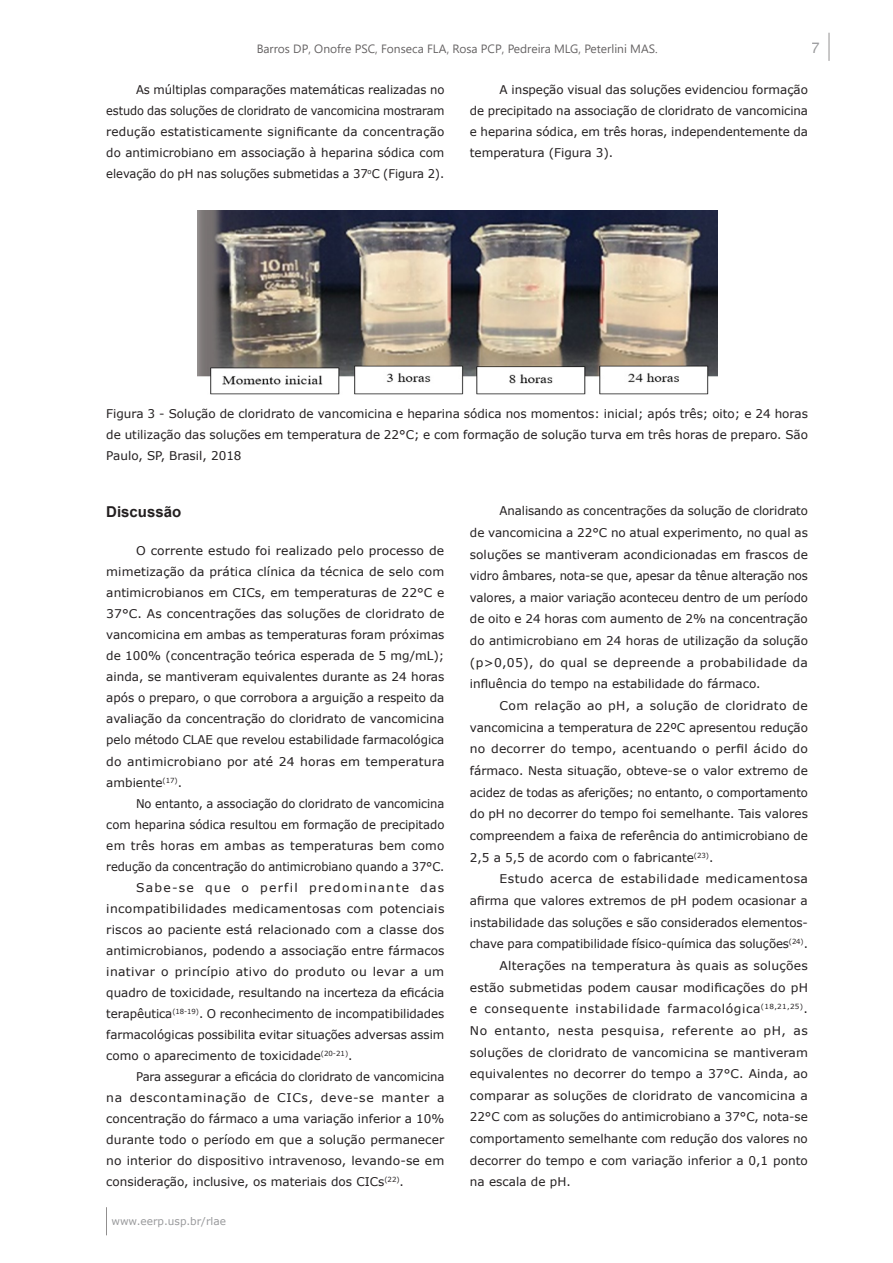
<style>
.page{position:relative;width:893px;height:1263px;background:#fff}
.page>*{position:absolute;margin:0;border:0;box-sizing:border-box;transform-origin:0 0}
.SUB1{font:700 15px "Arial";color:#231f20}
.t1{font:13.5px "Geneva";color:#6c6d70}
.Texto{font:12px/21px "Verdana";color:#231f20;text-align:justify}
.Título_de_figura{font:12px/21px "Verdana";color:#231f20;text-align:justify}
.Texto-2{font:12px/21px "Verdana";color:#231f20;text-align:justify;scale:.96 1}
.t2{font:12px "Segoe UI";color:#231f20}
.t3{font:10.5px "Verdana";color:#6c6d70}
</style>
<div class="page">
<svg style="left:106px;top:1207px;width:1px;height:28px"></svg>
<svg style="left:829px;top:33px;width:1px;height:28px"></svg>
<img style="left:197px;top:211px;width:520px;height:183px">
<p class="t2" style="left:257px;top:38px;width:403px">Barros DP, Onofre PSC, Fonseca FLA, Rosa PCP, Pedreira MLG, Peterlini MAS.</p>
<p class="t1" style="left:812px;top:40px;width:11px">7</p>
<p class="Texto" style="left:106px;top:79px;width:340px;text-indent:30px">As múltiplas comparações matemáticas realizadas no estudo das soluções de cloridrato de vancomicina mostraram redução estatisticamente significante da concentração do antimicrobiano em associação à heparina sódica com elevação do pH nas soluções submetidas a 37<sup>o</sup>C (Figura 2).</p>
<p class="Texto" style="left:470px;top:79px;width:340px;text-indent:30px">A inspeção visual das soluções evidenciou formação de precipitado na associação de cloridrato de vancomicina e heparina sódica, em três horas, independentemente da temperatura (Figura 3).</p>
<p class="Título_de_figura" style="left:106px;top:403px;width:703px">Figura 3 - Solução de cloridrato de vancomicina e heparina sódica nos momentos: inicial; após três; oito; e 24 horas de utilização das soluções em temperatura de 22°C; e com formação de solução turva em três horas de preparo. São Paulo, SP, Brasil, 2018</p>
<p class="SUB1" style="left:106px;top:501px;width:77px">Discussão</p>
<p class="Texto" style="left:106px;top:540px;width:340px;text-indent:30px">O corrente estudo foi realizado pelo processo de mimetização da prática clínica da técnica de selo com antimicrobianos em CICs, em temperaturas de 22°C e 37°C. As concentrações das soluções de cloridrato de vancomicina em ambas as temperaturas foram próximas de 100% (concentração teórica esperada de 5 mg/mL); ainda, se mantiveram equivalentes durante as 24 horas após o preparo, o que corrobora a arguição a respeito da avaliação da concentração do cloridrato de vancomicina pelo método CLAE que revelou estabilidade farmacológica do antimicrobiano por até 24 horas em temperatura ambiente<sup>(17)</sup>.</p>
<p class="Texto-2" style="left:106px;top:793px;width:354px;text-indent:30px">No entanto, a associação do cloridrato de vancomicina com heparina sódica resultou em formação de precipitado em três horas em ambas as temperaturas bem como redução da concentração do antimicrobiano quando a 37°C.</p>
<p class="Texto" style="left:106px;top:877px;width:340px;text-indent:30px">Sabe-se que o perfil predominante das incompatibilidades medicamentosas com potenciais riscos ao paciente está relacionado com a classe dos antimicrobianos, podendo a associação entre fármacos inativar o princípio ativo do produto ou levar a um quadro de toxicidade, resultando na incerteza da eficácia terapêutica<sup>(18-19)</sup>. O reconhecimento de incompatibilidades farmacológicas possibilita evitar situações adversas assim como o aparecimento de toxicidade<sup>(20-21)</sup>.</p>
<p class="Texto" style="left:106px;top:1066px;width:340px;text-indent:30px">Para assegurar a eficácia do cloridrato de vancomicina na descontaminação de CICs, deve-se manter a concentração do fármaco a uma variação inferior a 10% durante todo o período em que a solução permanecer no interior do dispositivo intravenoso, levando-se em consideração, inclusive, os materiais dos CICs<sup>(22)</sup>.</p>
<p class="t3" style="left:111px;top:1214px;width:116px">www.eerp.usp.br/rlae</p>
<p class="Texto" style="left:470px;top:500px;width:340px;line-height:21.6px;text-indent:30px">Analisando as concentrações da solução de cloridrato de vancomicina a 22°C no atual experimento, no qual as soluções se mantiveram acondicionadas em frascos de vidro âmbares, nota-se que, apesar da tênue alteração nos valores, a maior variação aconteceu dentro de um período de oito e 24 horas com aumento de 2% na concentração do antimicrobiano em 24 horas de utilização da solução (p&gt;0,05), do qual se depreende a probabilidade da influência do tempo na estabilidade do fármaco.</p>
<p class="Texto" style="left:470px;top:695px;width:340px;line-height:21.6px;text-indent:30px">Com relação ao pH, a solução de cloridrato de vancomicina a temperatura de 22ºC apresentou redução no decorrer do tempo, acentuando o perfil ácido do fármaco. Nesta situação, obteve-se o valor extremo de acidez de todas as aferições; no entanto, o comportamento do pH no decorrer do tempo foi semelhante. Tais valores compreendem a faixa de referência do antimicrobiano de 2,5 a 5,5 de acordo com o fabricante<sup>(23)</sup>.</p>
<p class="Texto" style="left:470px;top:868px;width:340px;line-height:21.6px;text-indent:30px">Estudo acerca de estabilidade medicamentosa afirma que valores extremos de pH podem ocasionar a instabilidade das soluções e são considerados elementos&shy;chave para compatibilidade físico-química das soluções<sup>(24)</sup>.</p>
<p class="Texto" style="left:470px;top:955px;width:340px;line-height:21.6px;text-indent:30px">Alterações na temperatura às quais as soluções estão submetidas podem causar modificações do pH e consequente instabilidade farmacológica<sup>(18,21,25)</sup>.<br>No entanto, nesta pesquisa, referente ao pH, as soluções de cloridrato de vancomicina se mantiveram equivalentes no decorrer do tempo a 37°C. Ainda, ao comparar as soluções de cloridrato de vancomicina a 22°C com as soluções do antimicrobiano a 37°C, nota-se comportamento semelhante com redução dos valores no decorrer do tempo e com variação inferior a 0,1 ponto na escala de pH.</p>
</div>
